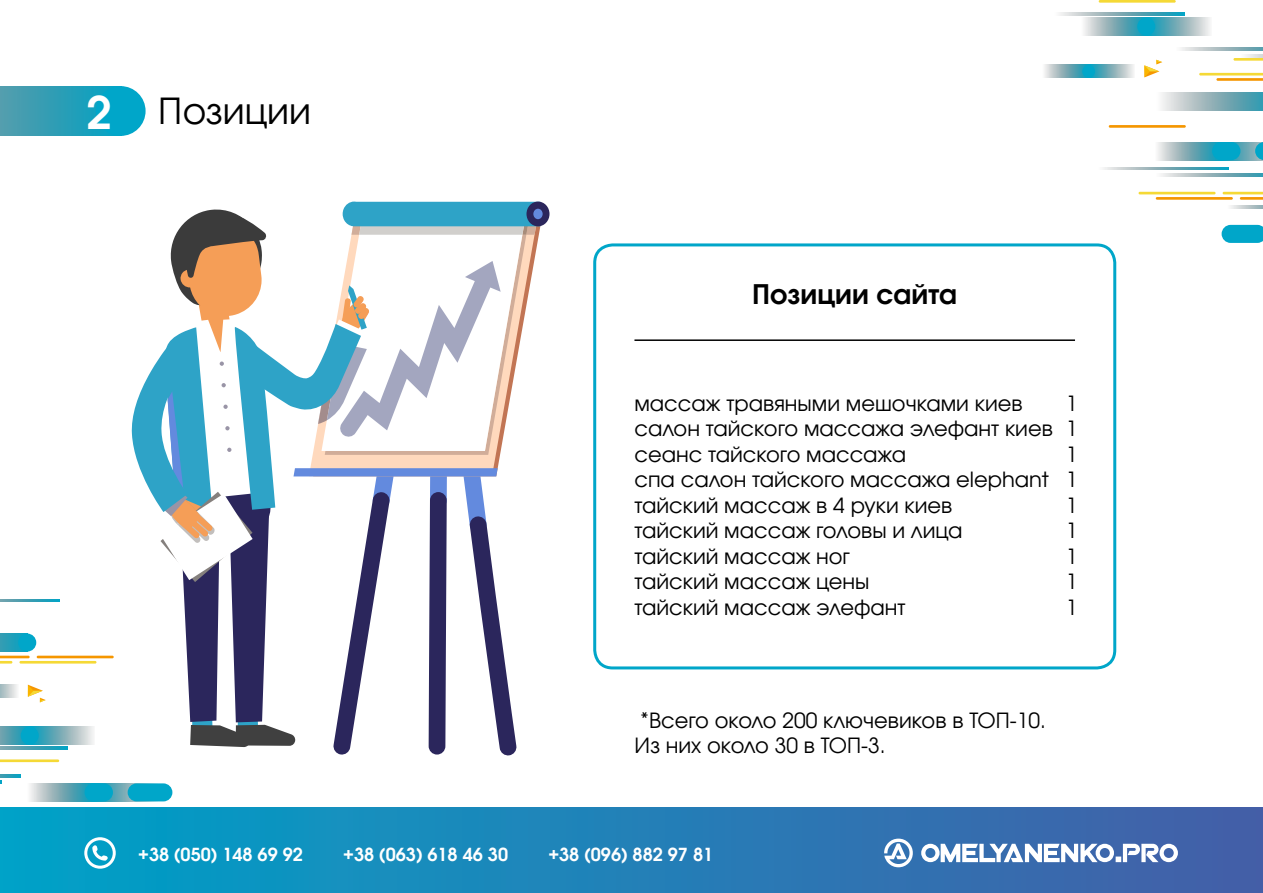
<style>
.page{position:relative;width:1263px;height:893px;background:#fff}
.page>*{position:absolute;margin:0;border:0;box-sizing:border-box;transform-origin:0 0}
.t1{font:700 45px "Evolventa";color:#fff}
.t2{font:36px "Evolventa";color:#000}
.t3{font:700 27px "Evolventa";color:#000}
.t4{font:21px/25.5px "Evolventa";color:#000}
.t5{font:700 18px "Evolventa";color:#fff}
</style>
<div class="page">
<svg style="left:0;top:656px;width:30px;height:8px"></svg>
<hr style="left:19px;top:661px;width:77px;height:3px;background:#f5d936">
<hr style="left:37px;top:656px;width:77px;height:2px;background:#f59600">
<img style="left:0;top:633px;width:24px;height:19px">
<div style="left:18px;top:633px;width:18px;height:19px;background:#00a6c9;border-radius:50%"></div>
<img style="left:30px;top:783px;width:104px;height:18px">
<div style="left:85px;top:783px;width:28px;height:18px;background:#00a6c9;border-radius:9px"></div>
<div style="left:128px;top:783px;width:44px;height:18px;background:#00a6c9;border-radius:9px"></div>
<img style="left:0;top:775px;width:20px;height:3px">
<svg style="left:28px;top:685px;width:18px;height:17px"></svg>
<img style="left:0;top:726px;width:94px;height:19px">
<div style="left:21px;top:726px;width:18px;height:19px;background:#00a6c9;border-radius:50%"></div>
<img style="left:0;top:746px;width:68px;height:3px">
<svg style="left:0;top:759px;width:59px;height:3px"></svg>
<img style="left:0;top:599px;width:59px;height:3px">
<div style="left:0;top:808px;width:1263px;height:85px;background:linear-gradient(to right,#00a3c8,#465ea7)"></div>
<img style="left:0;top:86px;width:116px;height:50px">
<div style="left:96px;top:86px;width:50px;height:50px;background:#00a6c9;border-radius:50%"></div>
<img style="left:1158px;top:142px;width:97px;height:18px">
<div style="left:1212px;top:142px;width:28px;height:18px;background:#00a6c9;border-radius:9px"></div>
<svg style="left:1255px;top:142px;width:8px;height:18px"></svg>
<svg style="left:1221px;top:225px;width:42px;height:18px"></svg>
<img style="left:1161px;top:173px;width:102px;height:3px">
<img style="left:1104px;top:167px;width:125px;height:3px">
<hr style="left:1138px;top:192px;width:77px;height:2px;background:#f5d936">
<hr style="left:1156px;top:197px;width:77px;height:3px;background:#f59600">
<svg style="left:1222px;top:192px;width:41px;height:8px"></svg>
<img style="left:1044px;top:65px;width:90px;height:13px">
<div style="left:1082px;top:65px;width:13px;height:13px;background:#00a6c9;border-radius:50%"></div>
<svg style="left:1144px;top:60px;width:18px;height:17px"></svg>
<img style="left:1084px;top:18px;width:126px;height:18px">
<div style="left:1137px;top:18px;width:18px;height:18px;background:#00a6c9;border-radius:50%"></div>
<img style="left:1060px;top:13px;width:124px;height:3px">
<svg style="left:1233px;top:58px;width:30px;height:3px"></svg>
<hr style="left:1099px;top:0;width:77px;height:3px;background:#f5d936">
<img style="left:1181px;top:48px;width:82px;height:2px">
<svg style="left:1199px;top:73px;width:64px;height:8px"></svg>
<hr style="left:1109px;top:125px;width:77px;height:3px;background:#f59600">
<img style="left:1162px;top:92px;width:101px;height:18px">
<svg style="left:921px;top:844px;width:257px;height:18px"></svg>
<svg style="left:884px;top:839px;width:29px;height:28px"></svg>
<svg style="left:92px;top:845px;width:16px;height:16px"></svg>
<div style="left:84px;top:837px;width:32px;height:32px;border:3px solid #fff;border-radius:50%"></div>
<div style="left:593px;top:243px;width:523px;height:426px;border:3px solid #00a6c9;border-radius:18px"></div>
<div style="left:526px;top:202px;width:23px;height:24px;background:#2b265c;border-radius:50%"></div>
<div style="left:533px;top:209px;width:10px;height:10px;background:#638ade;border-radius:50%"></div>
<svg style="left:131px;top:202px;width:409px;height:554px"></svg>
<hr style="left:634px;top:339px;width:441px;height:2px;background:#000">
<h1 class="t1" style="left:86px;top:84px;width:27px">2</h1>
<h2 class="t2" style="left:158px;top:89px;width:154px">Позиции</h2>
<p class="t3" style="left:752px;top:277px;width:207px">Позиции сайта</p>
<p class="t4" style="left:634px;top:390px;width:420px">массаж травяными мешочками киев салон тайского массажа элефант киев сеанс тайского массажа<br>спа салон тайского массажа elephant тайский массаж в 4 руки киев<br>тайский массаж головы и лица<br>тайский массаж ног<br>тайский массаж цены<br>тайский массаж элефант</p>
<p class="t4" style="left:1066px;top:390px;width:13px;text-align:justify">1<br>1<br>1<br>1<br>1<br>1<br>1<br>1<br>1</p>
<p class="t4" style="left:634px;top:707px;width:413px">*Всего около 200 ключевиков в ТОП-10.<br>Из них около 30 в ТОП-3.</p>
<p class="t5" style="left:138px;top:843px;width:166px">+38 (050) 148 69 92</p>
<p class="t5" style="left:343px;top:843px;width:166px">+38 (063) 618 46 30</p>
<p class="t5" style="left:548px;top:843px;width:166px">+38 (096) 882 97 81</p>
</div>
